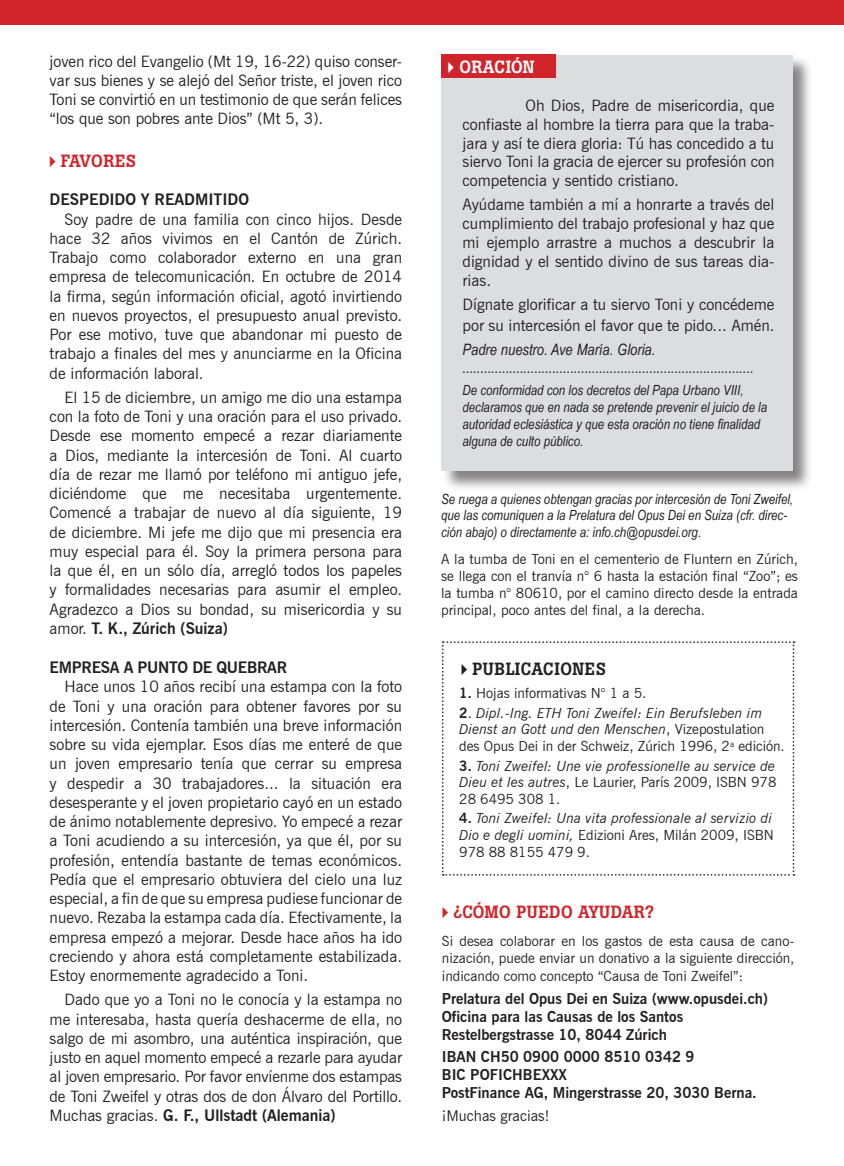
<style>
.page{position:relative;width:844px;height:1166px;background:#fff}
.page>*{position:absolute;margin:0;border:0;box-sizing:border-box;transform-origin:0 0}
.t1{font:500 17.5px "Boton";color:#d1232a}
.t2{font:500 17.5px "Boton";letter-spacing:.02em;color:#231f20}
.t3{font:500 17.5px "Boton";color:#fff}
.t4{font:15.75px/19.2px "News Gothic";color:#231f20;text-align:justify}
.t5{font:italic 15.75px/18.9px "Arial Narrow";color:#231f20}
.t6{font:700 15.75px "News Gothic";color:#231f20}
.t7{font:700 15.75px "News Gothic";letter-spacing:-.02em;color:#231f20}
.t8{font:700 14.88px/17.8px "News Gothic";color:#231f20}
.t9{font:14.88px "News Gothic";color:#231f20}
.t10{font:14px/16.8px "News Gothic";color:#231f20;text-align:justify}
.t11{font:italic 14px/16.8px "News Gothic";color:#231f20;text-align:justify}
.t12{font:italic 14px/16.8px "Arial Narrow";color:#231f20}
.s1{font-weight:700}
.s2{font-weight:700;font-style:normal}
.s3{font-style:normal}
</style>
<div class="page">
<div style="left:441px;top:55px;width:371px;height:436px;background:#231f20;opacity:.55"></div>
<div style="left:441px;top:55px;width:351px;height:416px;background:#dcdddf"></div>
<div style="left:441px;top:55px;width:115px;height:23px;background:#d1232a"></div>
<svg style="left:441px;top:641px;width:353px;height:235px"></svg>
<div style="left:0;top:0;width:843px;height:25px;background:#d1232a"></div>
<p class="t4" style="left:50px;top:51px;width:354px">joven rico del Evangelio (Mt 19, 16-22) quiso conser&shy;var sus bienes y se alejó del Señor triste, el joven rico Toni se convirtió en un testimonio de que serán felices “los que son pobres ante Dios” (Mt 5, 3).</p>
<p class="t1" style="left:43px;top:150px;width:94px">✔FAVORES</p>
<p class="t6" style="left:50px;top:190px;width:189px">Despedido y readmitido</p>
<p class="t4" style="left:50px;top:209px;width:354px;text-indent:15px">Soy padre de una familia con cinco hijos. Desde hace 32 años vivimos en el Cantón de Zúrich.<br>Trabajo como colaborador externo en una gran empresa de telecomunicación. En octubre de 2014 la firma, según información oficial, agotó invirtiendo en nuevos proyectos, el presupuesto anual previsto.<br>Por ese motivo, tuve que abandonar mi puesto de trabajo a finales del mes y anunciarme en la Oficina de información laboral.</p>
<p class="t4" style="left:50px;top:388px;width:354px;text-indent:15px">El 15 de diciembre, un amigo me dio una estampa con la foto de Toni y una oración para el uso privado.<br>Desde ese momento empecé a rezar diariamente a Dios, mediante la intercesión de Toni. Al cuarto día de rezar me llamó por teléfono mi antiguo jefe, diciéndome que me necesitaba urgentemente.<br>Comencé a trabajar de nuevo al día siguiente, 19 de diciembre. Mi jefe me dijo que mi presencia era muy especial para él. Soy la primera persona para la que él, en un sólo día, arregló todos los papeles y formalidades necesarias para asumir el empleo.<br>Agradezco a Dios su bondad, su misericordia y su amor. <span class="s1">T. K., Zúrich (Suiza)</span></p>
<p class="t6" style="left:50px;top:658px;width:119px">Empresa a punto</p>
<p class="t7" style="left:192px;top:658px;width:96px">de quebrar</p>
<p class="t4" style="left:50px;top:677px;width:354px;text-indent:15px">Hace unos 10 años recibí una estampa con la foto de Toni y una oración para obtener favores por su intercesión. Contenía también una breve información sobre su vida ejemplar. Esos días me enteré de que un joven empresario tenía que cerrar su empresa y despedir a 30 trabajadores... la situación era desesperante y el joven propietario cayó en un estado de ánimo notablemente depresivo. Yo empecé a rezar a Toni acudiendo a su intercesión, ya que él, por su profesión, entendía bastante de temas económicos.<br>Pedía que el empresario obtuviera del cielo una luz especial, a fin de que su empresa pudiese funcionar de nuevo. Rezaba la estampa cada día. Efectivamente, la empresa empezó a mejorar. Desde hace años ha ido creciendo y ahora está completamente estabilizada.<br>Estoy enormemente agradecido a Toni.</p>
<p class="t4" style="left:50px;top:990px;width:354px;text-indent:15px">Dado que yo a Toni no le conocía y la estampa no me interesaba, hasta quería deshacerme de ella, no salgo de mi asombro, una auténtica inspiración, que justo en aquel momento empecé a rezarle para ayudar al joven empresario. Por favor envíenme dos estampas de Toni Zweifel y otras dos de don Álvaro del Portillo.<br>Muchas gracias. <span class="s1">G. F., U llstadt (Alemania)</span></p>
<p class="t3" style="left:441px;top:57px;width:94px">✔ORACIÓN</p>
<p class="t4" style="left:462px;top:96px;width:313px;text-indent:63px">Oh Dios, Padre de misericordia, que confiaste al hombre la tierra para que la traba&shy;jara y así te diera gloria: Tú has concedido a tu siervo Toni la gracia de ejercer su profesión con competencia y sentido cristiano.</p>
<p class="t4" style="left:462px;top:195px;width:313px">Ayúdame también a mí a honrarte a través del cumplimiento del trabajo profesional y haz que mi ejemplo arrastre a muchos a descubrir la dignidad y el sentido divino de sus tareas dia&shy;rias.</p>
<p class="t4" style="left:462px;top:293px;width:313px;line-height:21px">Dígnate glorificar a tu siervo Toni y concédeme por su intercesión el favor que te pido... Amén.</p>
<p class="t5" style="left:462px;top:339px;width:292px">Padre nuestro. Ave María. Gloria. .................................................................................</p>
<p class="t12" style="left:462px;top:382px;width:306px">De conformidad con los decretos del Papa Urbano VIII, declaramos que en nada se pretende prevenir el juicio de la autoridad eclesiástica y que esta oración no tiene finalidad alguna de culto público.</p>
<p class="t12" style="left:441px;top:490px;width:353px">Se ruega a quienes obtengan gracias por intercesión de Toni Zweifel, que las comuniquen a la Prelatura del Opus Dei en Suiza (cfr. direc&shy;ción abajo) o directamente a: info.ch@opusdei.org.</p>
<p class="t10" style="left:441px;top:551px;width:358px">A la tumba de Toni en el cementerio de Fluntern en Zúrich, se llega con el tranvía n° 6 hasta la estación final “Zoo”; es la tumba n° 80610, por el camino directo desde la entrada principal, poco antes del final, a la derecha.</p>
<p class="t2" style="left:455px;top:658px;width:152px">✔PUBLICACIONES</p>
<p class="t10" style="left:459px;top:685px;width:188px"><span class="s1">1.</span> Hojas informativas N° 1 a 5.</p>
<p class="t11" style="left:459px;top:704px;width:327px;text-align:left"><span class="s2">2</span><span class="s3">.</span> Dipl.-Ing. ETH Toni Zweifel: Ein Berufsleben im<br>Dienst an Gott und den Menschen<span class="s3">, Vizepostulation des Opus Dei in der Schweiz, Zúrich 1996, 2</span><sup>a</sup> <span class="s3">edición.</span></p>
<p class="t11" style="left:459px;top:757px;width:318px"><span class="s2">3.</span> Toni Zweifel: Une vie professionelle au service de Dieu et les autres<span class="s3">, Le Laurier, París 2009, ISBN 978<br>28 6495 308 1.</span></p>
<p class="t11" style="left:459px;top:810px;width:316px"><span class="s2">4.</span> Toni Zweifel: Una vita professionale al servizio di Dio e degli uomini, <span class="s3">Edizioni Ares, Milán 2009, ISBN 978 88 8155 479 9.</span></p>
<p class="t1" style="left:436px;top:901px;width:93px">✔¿CÓMO PUEDO</p>
<p class="t1" style="left:578px;top:901px;width:34px">AYUDAR</p>
<p class="t1" style="left:645px;top:901px;width:10px">?</p>
<p class="t10" style="left:441px;top:932px;width:354px;line-height:17.3px">Si desea colaborar en los gastos de esta causa de cano&shy;nización, puede enviar un donativo a la siguiente dirección, indicando como concepto “Causa de Toni Zweifel”:</p>
<p class="t8" style="left:441px;top:989px;width:327px">Prelatura del Opus Dei en Suiza (www.opusdei.ch)<br>Oficina para las Causas de los Santos<br>Restelbergstrasse 10, 8044 Zúrich</p>
<p class="t8" style="left:441px;top:1048px;width:316px">IBAN CH50 0900 0000 8510 0342 9<br>BIC POFICHBEXXX<br>PostFinance AG, M ingerstrasse 20, 3030 Berna.</p>
<p class="t9" style="left:441px;top:1106px;width:109px">¡Muchas gracias!</p>
</div>
